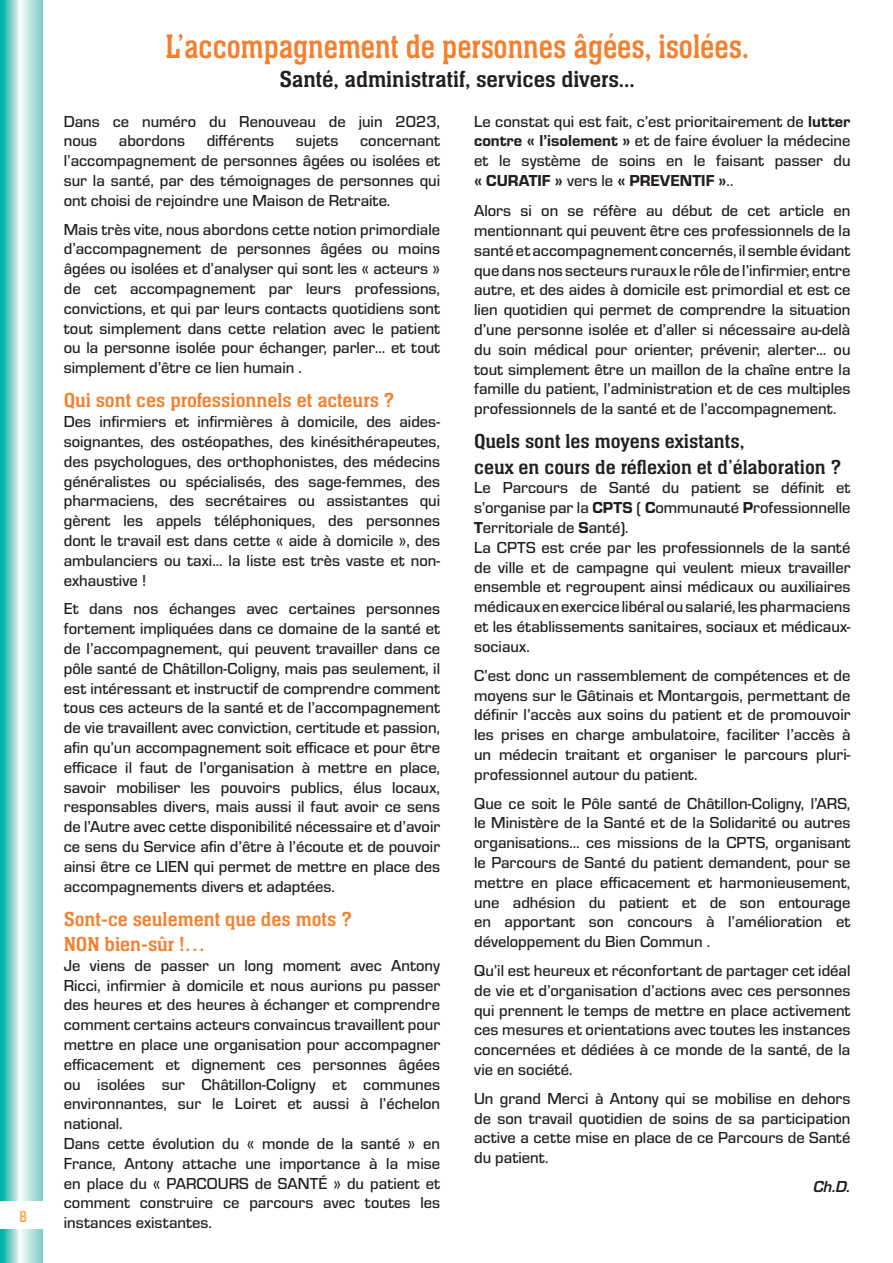
<style>
.page{position:relative;width:893px;height:1263px;background:#fff}
.page>*{position:absolute;margin:0;border:0;box-sizing:border-box;transform-origin:0 0}
.t1{font:35.4px "Neue Aachen Pro";color:#f4802f;scale:.85 1}
.t2{font:24px "Neue Aachen Pro";color:#231f20}
.t3{font:21px/25.2px "Neue Aachen Pro";color:#f4802f}
.t4{font:21px/25.2px "Neue Aachen Pro";color:#231f20}
.t5{font:500 16.5px/19.8px "Eurostile";color:#231f20;text-align:justify}
.t6{font:16.5px "Eurostile Hea";color:#231f20}
.t7{font:italic 700 16.5px "Eurostile";color:#231f20}
.t8{font:700 16.5px "Cholla Sans OT";color:#f9a64a}
.s1{font-family:"Eurostile Hea";font-weight:400}
.s2{font-family:"Eurostile";font-weight:500}
</style>
<div class="page">
<svg style="left:0;top:0;width:43px;height:1263px;background:#97d9d5"></svg>
<div style="left:0;top:1201px;width:43px;height:28px;background:#fff"></div>
<p class="t8" style="left:19px;top:1208px;width:10px">B</p>
<h1 class="t1" style="left:166px;top:27px;width:688px">L’accompagnement de personnes âgées, isolées.</h1>
<h2 class="t2" style="left:279px;top:66px;width:357px">Santé, administratif, services divers...</h2>
<p class="t5" style="left:64px;top:110px;width:378px">Dans ce numéro du Renouveau de juin 2023, nous</p>
<p class="t5" style="left:119px;top:130px;width:68px">abordons</p>
<p class="t5" style="left:207px;top:130px;width:69px">différents</p>
<p class="t5" style="left:296px;top:130px;width:44px">sujets</p>
<p class="t5" style="left:64px;top:130px;width:378px;text-indent:296px">concernant l’accompagnement de personnes âgées ou isolées et sur la santé, par des témoignages de personnes qui ont choisi de rejoindre une Maison de Retraite.</p>
<p class="t5" style="left:64px;top:218px;width:378px">Mais très vite, nous abordons cette notion primordiale d’accompagnement de personnes âgées ou moins âgées ou isolées et d’analyser qui sont les « acteurs » de cet accompagnement par leurs professions, convictions, et qui par leurs contacts quotidiens sont tout simplement dans cette relation avec le patient ou la personne isolée pour échanger, parler… et tout simplement d’être ce lien humain .</p>
<p class="t3" style="left:64px;top:388px;width:332px">Qui sont ces professionnels et acteurs ?</p>
<p class="t5" style="left:64px;top:411px;width:378px">Des infirmiers et infirmières à domicile, des aides&shy;soignantes, des ostéopathes, des kinésithérapeutes, des psychologues, des orthophonistes, des médecins généralistes ou spécialisés, des sage-femmes, des pharmaciens, des secrétaires ou assistantes qui gèrent les appels téléphoniques, des personnes dont le travail est dans cette « aide à domicile », des ambulanciers ou taxi… la liste est très vaste et non&shy;exhaustive !</p>
<p class="t5" style="left:64px;top:598px;width:378px">Et dans nos échanges avec certaines personnes fortement impliquées dans ce domaine de la santé et de l’accompagnement, qui peuvent travailler dans ce pôle santé de Châtillon-Coligny, mais pas seulement, il est intéressant et instructif de comprendre comment tous ces acteurs de la santé et de l’accompagnement de vie travaillent avec conviction, certitude et passion, afin qu’un accompagnement soit efficace et pour être efficace il faut de l’organisation à mettre en place, savoir mobiliser les pouvoirs publics, élus locaux, responsables divers, mais aussi il faut avoir ce sens de l’Autre avec cette disponibilité nécessaire et d’avoir ce sens du Service afin d’être à l’écoute et de pouvoir ainsi être ce LIEN qui permet de mettre en place des accompagnements divers et adaptées.</p>
<p class="t3" style="left:64px;top:906px;width:289px">Sont-ce seulement que des mots ?<br>NON bien-sûr !…</p>
<p class="t5" style="left:64px;top:954px;width:378px;text-align:left">Je viens de passer un long moment avec Antony Ricci, infirmier à domicile et nous aurions pu passer des heures et des heures à échanger et comprendre comment certains acteurs convaincus travaillent pour mettre en place une organisation pour accompagner efficacement et dignement ces personnes âgées ou isolées sur Châtillon-Coligny et communes environnantes, sur le Loiret et aussi à l’échelon national.<br>Dans cette évolution du « monde de la santé » en France, Antony attache une importance à la mise en place du « PARCOURS de SANTÉ » du patient et comment construire ce parcours avec toutes les instances existantes.</p>
<p class="t5" style="left:474px;top:110px;width:378px">Le constat qui est fait, c’est prioritairement de <span class="s1">lutter contre « l’isolement »</span> et de faire évoluer la médecine et le système de soins en le faisant passer du</p>
<p class="t6" style="left:474px;top:169px;width:261px">« CURATIF » <span class="s2">vers le</span> « PREVENTIF »<span class="s2">..</span></p>
<p class="t5" style="left:474px;top:200px;width:378px">Alors si on se réfère au début de cet article en mentionnant qui peuvent être ces professionnels de la santé et accompagnement concernés, il semble évidant que dans nos secteurs ruraux le rôle de l’infirmier, entre autre, et des aides à domicile est primordial et est ce lien quotidien qui permet de comprendre la situation d’une personne isolée et d’aller si nécessaire au-delà du soin médical pour orienter, prévenir, alerter… ou tout simplement être un maillon de la chaîne entre la famille du patient, l’administration et de ces multiples professionnels de la santé et de l’accompagnement.</p>
<p class="t4" style="left:474px;top:429px;width:368px">Quels sont les moyens existants,<br>ceux en cours de réflexion et d’élaboration ?</p>
<p class="t5" style="left:474px;top:477px;width:378px;text-align:left">Le Parcours de Santé du patient se définit et s’organise par la <span class="s1">CPTS</span> ( <span class="s1">C</span>ommunauté <span class="s1">P</span>rofessionnelle <span class="s1">T</span>erritoriale de <span class="s1">S</span>anté).<br>La CPTS est crée par les professionnels de la santé de ville et de campagne qui veulent mieux travailler ensemble et regroupent ainsi médicaux ou auxiliaires médicaux en exercice libéral ou salarié, les pharmaciens et les établissements sanitaires, sociaux et médicaux&shy;sociaux.</p>
<p class="t5" style="left:474px;top:664px;width:378px">C’est donc un rassemblement de compétences et de moyens sur le Gâtinais et Montargois, permettant de définir l’accès aux soins du patient et de promouvoir les prises en charge ambulatoire, faciliter l’accès à un médecin traitant et organiser le parcours pluri&shy;professionnel autour du patient.</p>
<p class="t5" style="left:474px;top:792px;width:378px">Que ce soit le Pôle santé de Châtillon-Coligny, l’ARS, le Ministère de la Santé et de la Solidarité ou autres organisations… ces missions de la CPTS, organisant le Parcours de Santé du patient demandent, pour se mettre en place efficacement et harmonieusement, une adhésion du patient et de son entourage en apportant son concours à l’amélioration et développement du Bien Commun .</p>
<p class="t5" style="left:474px;top:960px;width:378px">Qu’il est heureux et réconfortant de partager cet idéal de vie et d’organisation d’actions avec ces personnes qui prennent le temps de mettre en place activement ces mesures et orientations avec toutes les instances concernées et dédiées à ce monde de la santé, de la vie en société.</p>
<p class="t5" style="left:474px;top:1087px;width:378px">Un grand Merci à Antony qui se mobilise en dehors de son travail quotidien de soins de sa participation active a cette mise en place de ce Parcours de Santé du patient.</p>
<p class="t7" style="left:813px;top:1175px;width:39px">Ch.D.</p>
</div>
